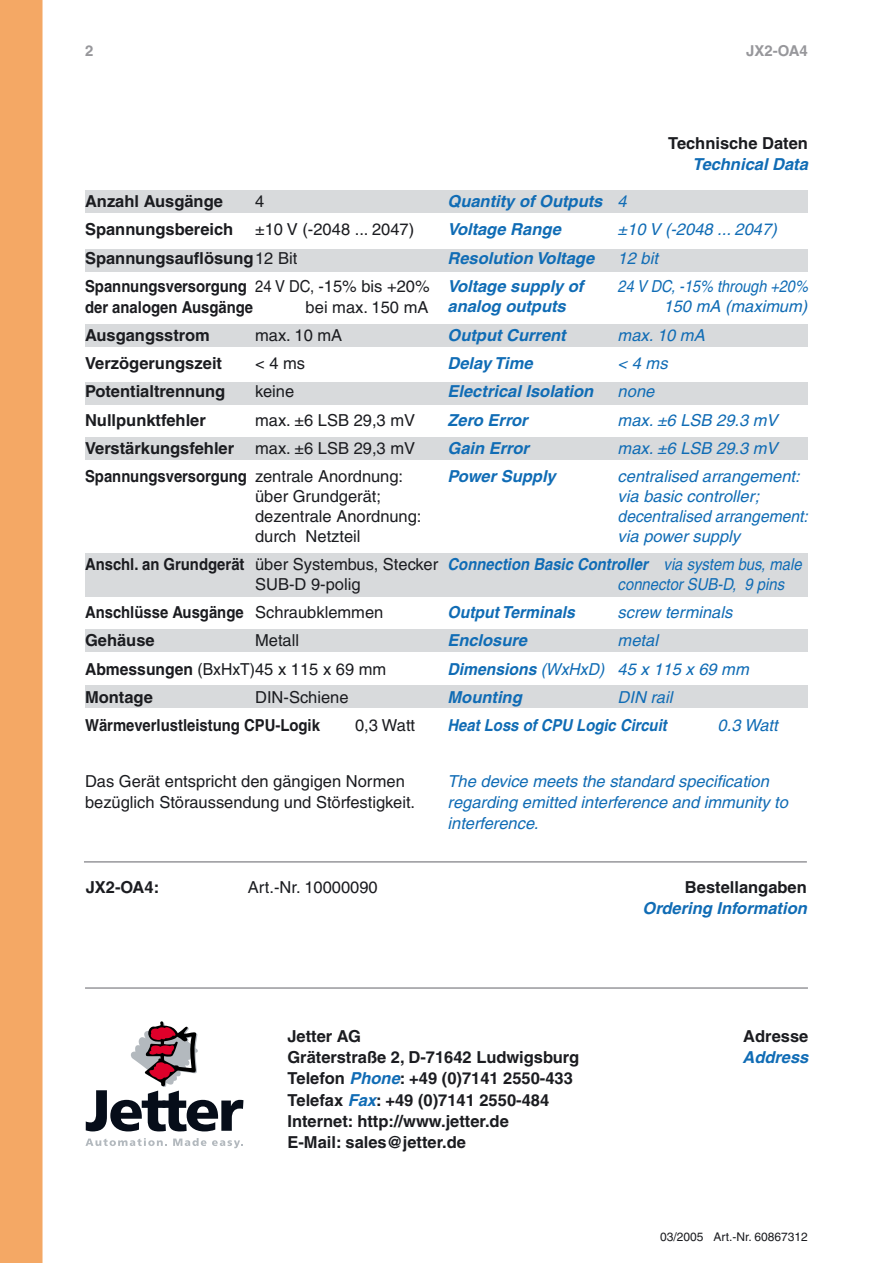
<style>
.page{position:relative;width:893px;height:1263px;background:#fff}
.page>*{position:absolute;margin:0;border:0;box-sizing:border-box;transform-origin:0 0}
.t1{font:16.5px/28.3px "Helvetica";color:#1b1c20}
.t2{font:italic 16.5px/19.8px "Helvetica";color:#106cb5}
.t3{font:700 16.5px/21.3px "Helvetica";color:#1b1c20}
.t4{font:italic 700 16.5px/28.3px "Helvetica";color:#106cb5}
.t5{font:700 16.5px/28.3px "Helvetica";color:#1b1c20;scale:.9 1}
.t6{font:italic 16.5px/19.8px "Helvetica";color:#106cb5;scale:.9 1}
.t7{font:italic 700 16.5px "Helvetica";color:#106cb5;scale:.9 1}
.t8{font:italic 16.5px "Helvetica";color:#106cb5;scale:.88 1}
.t9{font:italic 700 16.5px "Helvetica";color:#106cb5;scale:.95 1}
.t10{font:700 15px "Helvetica";color:#97979b}
.t11{font:12px "Helvetica";color:#1b1c20}
.s1{font-weight:700}
.s2{font-weight:400}
.s3{font-style:italic;color:#106cb5}
</style>
<div class="page">
<div style="left:85px;top:190px;width:723px;height:23px;background:#d8dadc"></div>
<div style="left:85px;top:249px;width:723px;height:22px;background:#d8dadc"></div>
<div style="left:85px;top:324px;width:723px;height:23px;background:#d8dadc"></div>
<div style="left:85px;top:553px;width:723px;height:43px;background:#d8dadc"></div>
<div style="left:85px;top:629px;width:723px;height:23px;background:#d8dadc"></div>
<div style="left:85px;top:383px;width:723px;height:22px;background:#d8dadc"></div>
<div style="left:85px;top:686px;width:723px;height:22px;background:#d8dadc"></div>
<div style="left:85px;top:437px;width:723px;height:22px;background:#d8dadc"></div>
<div style="left:0;top:0;width:43px;height:1263px;background:#f4a865"></div>
<svg style="left:86px;top:1021px;width:157px;height:110px"></svg>
<svg style="left:85px;top:1138px;width:82px;height:8px"></svg>
<svg style="left:173px;top:1138px;width:33px;height:8px"></svg>
<svg style="left:212px;top:1140px;width:31px;height:8px"></svg>
<hr style="left:85px;top:987px;width:723px;height:2px;background:#97979b">
<hr style="left:84px;top:861px;width:723px;height:2px;background:#97979b">
<p class="t10" style="left:85px;top:42px;width:10px">2</p>
<p class="t10" style="left:746px;top:42px;width:63px">JX2-OA4</p>
<p class="t3" style="left:85px;top:190px;width:140px">Anzahl Ausgänge</p>
<p class="t1" style="left:255px;top:187px;width:11px">4</p>
<p class="t3" style="left:85px;top:219px;width:150px">Spannungsbereich</p>
<p class="t1" style="left:85px;top:215px;width:346px;text-indent:170px">±10 V (-2048 ... 2047)<br><span class="s1">Spannungsauflösung</span>12 Bit<br><span class="s1">Spannungsversorgung</span> 24 V DC, -15% bis +20%</p>
<p class="t5" style="left:85px;top:292px;width:188px">der analogen Ausgänge</p>
<p class="t1" style="left:306px;top:292px;width:124px">bei max. 150 mA</p>
<p class="t3" style="left:85px;top:324px;width:126px">Ausgangsstrom</p>
<p class="t1" style="left:255px;top:321px;width:89px">max. 10 mA</p>
<p class="t3" style="left:85px;top:352px;width:139px">Verzögerungszeit</p>
<p class="t1" style="left:255px;top:349px;width:51px">&lt; 4 ms</p>
<p class="t3" style="left:85px;top:381px;width:142px">Potentialtrennung</p>
<p class="t1" style="left:255px;top:377px;width:41px">keine</p>
<p class="t3" style="left:85px;top:409px;width:122px">Nullpunktfehler</p>
<p class="t1" style="left:255px;top:406px;width:161px">max. ±6 LSB 29,3 mV</p>
<p class="t3" style="left:85px;top:437px;width:151px">Verstärkungsfehler</p>
<p class="t1" style="left:85px;top:434px;width:332px;text-indent:170px">max. ±6 LSB 29,3 mV<br><span class="s1">Spannungsversorgung</span> zentrale Anordnung:</p>
<p class="t1" style="left:255px;top:486px;width:168px;line-height:19.8px">über Grundgerät; dezentrale Anordnung: durch Netzteil</p>
<p class="t1" style="left:255px;top:554px;width:185px;line-height:19.8px;text-indent:-170px"><span class="s1">Anschl. an Grundgerät</span> über Systembus, Stecker<br>SUB-D 9-polig</p>
<p class="t5" style="left:85px;top:598px;width:333px">Anschlüsse Ausgänge <span class="s2">Schraubklemmen<br></span>Gehäuse</p>
<p class="t1" style="left:85px;top:626px;width:303px;text-indent:170px">Metall<br><span class="s1">Abmessungen</span> (BxHxT)45 x 115 x 69 mm<br><span class="s1">Montage</span></p>
<p class="t1" style="left:255px;top:683px;width:95px">DIN-Schiene</p>
<p class="t5" style="left:85px;top:711px;width:263px">Wärmeverlustleistung CPU-Logik</p>
<p class="t1" style="left:355px;top:711px;width:62px">0,3 Watt</p>
<p class="t1" style="left:85px;top:770px;width:332px;line-height:21.3px">Das Gerät entspricht den gängigen Normen bezüglich Störaussendung und Störfestigkeit.</p>
<p class="t3" style="left:668px;top:132px;width:141px">Technische Daten</p>
<p class="t4" style="left:693px;top:150px;width:117px">Technical Data</p>
<p class="t4" style="left:448px;top:187px;width:181px">Quantity of Outputs <span class="s2">4<br></span>Voltage Range</p>
<p class="t2" style="left:618px;top:220px;width:161px">±10 V (-2048 ... 2047)</p>
<p class="t4" style="left:448px;top:243px;width:148px">Resolution Voltage</p>
<p class="t2" style="left:618px;top:248px;width:42px">12 bit</p>
<p class="t4" style="left:448px;top:272px;width:137px">Voltage supply of</p>
<p class="t8" style="left:618px;top:277px;width:218px">24 V DC, -15% through +20%</p>
<p class="t4" style="left:448px;top:292px;width:120px">analog outputs</p>
<p class="t2" style="left:664px;top:297px;width:145px">150 mA (maximum)</p>
<p class="t4" style="left:448px;top:320px;width:120px">Output Current</p>
<p class="t2" style="left:618px;top:325px;width:89px">max. 10 mA</p>
<p class="t4" style="left:448px;top:349px;width:87px">Delay Time</p>
<p class="t2" style="left:618px;top:353px;width:51px">&lt; 4 ms</p>
<p class="t4" style="left:448px;top:377px;width:147px">Electrical Isolation</p>
<p class="t2" style="left:618px;top:382px;width:38px">none</p>
<p class="t4" style="left:448px;top:405px;width:82px">Zero Error</p>
<p class="t2" style="left:618px;top:410px;width:161px">max. ±6 LSB 29.3 mV</p>
<p class="t4" style="left:448px;top:434px;width:83px">Gain Error</p>
<p class="t2" style="left:618px;top:438px;width:161px">max. ±6 LSB 29.3 mV</p>
<p class="t4" style="left:448px;top:462px;width:109px">Power Supply</p>
<p class="t2" style="left:618px;top:466px;width:192px">centralised arrangement: via basic controller; decentralised arrangement: via power supply</p>
<p class="t6" style="left:618px;top:554px;width:206px;text-indent:-170px"><span class="s1">Connection Basic Controller</span> via system bus, male connector SUB-D, 9 pins</p>
<p class="t9" style="left:448px;top:602px;width:135px">Output Terminals</p>
<p class="t2" style="left:618px;top:602px;width:116px">screw terminals</p>
<p class="t4" style="left:448px;top:626px;width:81px">Enclosure</p>
<p class="t2" style="left:448px;top:626px;width:303px;line-height:28.3px;text-indent:170px">metal<br><span class="s1">Dimensions</span> (WxHxD) 45 x 115 x 69 mm<br><span class="s1">Mounting</span></p>
<p class="t2" style="left:618px;top:687px;width:56px">DIN rail</p>
<p class="t7" style="left:448px;top:715px;width:245px">Heat Loss of CPU Logic Circuit</p>
<p class="t2" style="left:718px;top:715px;width:62px">0.3 Watt</p>
<p class="t2" style="left:448px;top:770px;width:342px;line-height:21.3px">The device meets the standard specification regarding emitted interference and immunity to interference.</p>
<p class="t3" style="left:86px;top:876px;width:75px">JX2-OA4:</p>
<p class="t1" style="left:248px;top:873px;width:131px">Art.-Nr. 10000090</p>
<p class="t3" style="left:685px;top:876px;width:123px">Bestellangaben</p>
<p class="t4" style="left:642px;top:894px;width:166px">Ordering Information</p>
<p class="t3" style="left:287px;top:1025px;width:293px">Jetter AG<br>Gräterstraße 2, D-71642 Ludwigsburg<br>Telefon <span class="s3">Phone</span>: +49 (0)7141 2550-433<br>Telefax <span class="s3">Fax</span>: +49 (0)7141 2550-484<br>Internet: http://www.jetter.de<br>E-Mail: sales@jetter.de</p>
<p class="t3" style="left:743px;top:1025px;width:67px">Adresse</p>
<p class="t4" style="left:742px;top:1043px;width:67px">Address</p>
<p class="t11" style="left:660px;top:1230px;width:149px">03/2005 Art.-Nr. 60867312</p>
</div>
